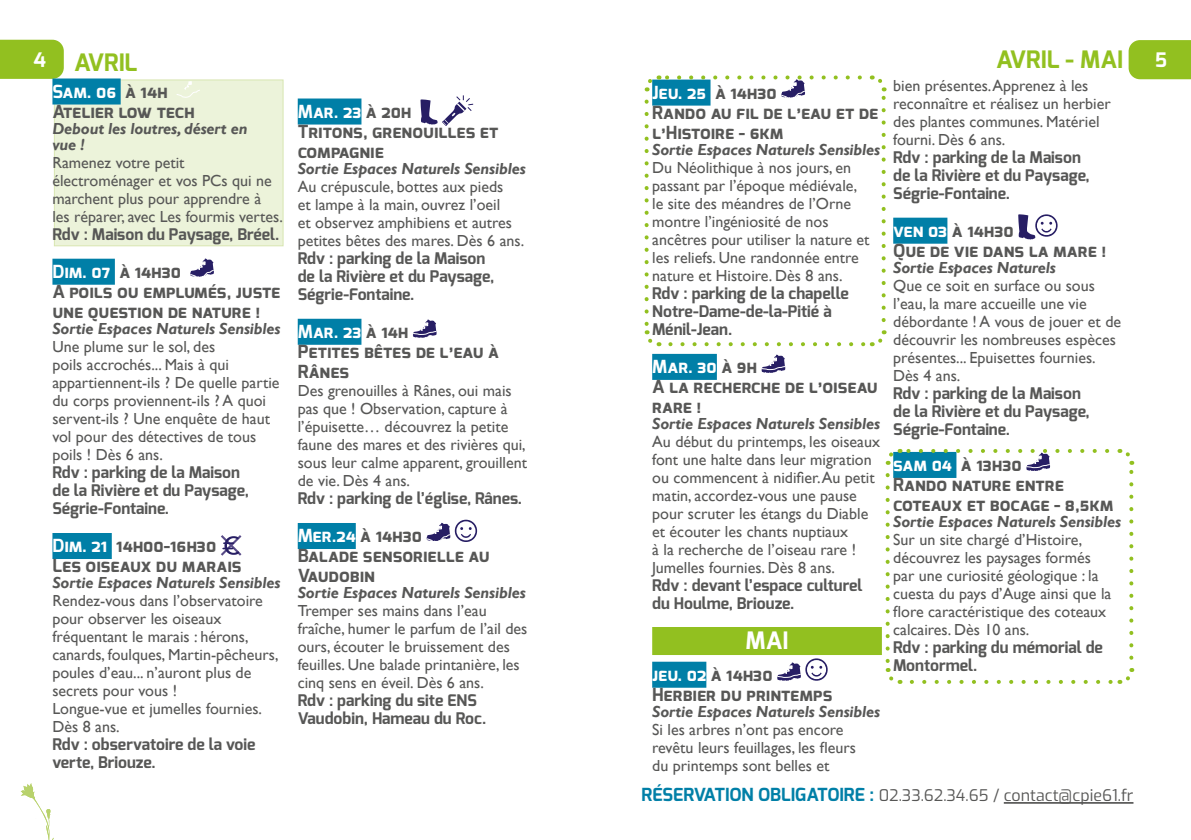
<style>
.page{position:relative;width:1191px;height:840px;background:#fff}
.page>*{position:absolute;margin:0;border:0;box-sizing:border-box;transform-origin:0 0}
.t1{font:700 24px "Exo";color:#92c020}
.t2{font:700 24px "Exo";color:#fff}
.t3{font:700 20px "Exo";color:#fff}
.t4{font:700 18px/20px "Exo";color:#575756}
.t5{font:16px/18px "Gill Sans";color:#575756}
.t6{font:700 16px/18px "Exo";color:#575756}
.t7{font:italic 700 16px/16px "Gill Sans";letter-spacing:-.01em;color:#575756}
.t8{font:16px "Exo";color:#575756}
.s1{color:#fff}
.s2{font-weight:700;font-size:18px;color:#007fa7}
</style>
<div class="page">
<div style="left:0;top:40px;width:64px;height:39px;background:#92c020"></div>
<div style="left:1128px;top:40px;width:63px;height:39px;background:#92c020"></div>
<div style="left:54px;top:79px;width:229px;height:167px;background:#ecf3da;border:1px solid #d8e6b1"></div>
<div style="left:52px;top:78px;width:69px;height:26px;background:#007fa7"></div>
<div style="left:52px;top:258px;width:63px;height:26px;background:#007fa7"></div>
<div style="left:52px;top:532px;width:60px;height:26px;background:#007fa7"></div>
<svg style="left:176px;top:81px;width:24px;height:16px"></svg>
<svg style="left:190px;top:258px;width:24px;height:19px"></svg>
<svg style="left:221px;top:535px;width:20px;height:20px"></svg>
<div style="left:652px;top:353px;width:65px;height:26px;background:#007fa7"></div>
<div style="left:652px;top:626px;width:230px;height:28px;background:#92c020"></div>
<div style="left:652px;top:661px;width:54px;height:26px;background:#007fa7"></div>
<svg style="left:761px;top:354px;width:24px;height:18px"></svg>
<svg style="left:777px;top:658px;width:50px;height:22px"></svg>
<div style="left:298px;top:98px;width:63px;height:26px;background:#007fa7"></div>
<div style="left:298px;top:318px;width:63px;height:26px;background:#007fa7"></div>
<div style="left:298px;top:522px;width:58px;height:26px;background:#007fa7"></div>
<svg style="left:420px;top:95px;width:54px;height:31px"></svg>
<svg style="left:413px;top:319px;width:24px;height:18px"></svg>
<svg style="left:426px;top:519px;width:51px;height:22px"></svg>
<div style="left:893px;top:217px;width:54px;height:26px;background:#007fa7"></div>
<svg style="left:1018px;top:214px;width:39px;height:25px"></svg>
<svg style="left:20px;top:783px;width:34px;height:56px"></svg>
<hr style="left:1003px;top:801px;width:130px;height:2px;background:#575756">
<svg style="left:885px;top:449px;width:250px;height:235px"></svg>
<svg style="left:871px;top:330px;width:16px;height:16px"></svg>
<svg style="left:871px;top:75px;width:14px;height:245px"></svg>
<svg style="left:644px;top:75px;width:221px;height:272px"></svg>
<h1 class="t1" style="left:996px;top:44px;width:128px">AVRIL - MAI</h1>
<p class="t3" style="left:33px;top:46px;width:14px">4</p>
<p class="t3" style="left:1155px;top:47px;width:13px">5</p>
<p class="t4" style="left:52px;top:81px;width:144px"><span class="s1">Sam. 06</span> à 14h<br>Atelier low tech</p>
<p class="t7" style="left:52px;top:120px;width:197px">Debout les loutres, désert en vue !</p>
<p class="t5" style="left:52px;top:153px;width:232px">Ramenez votre petit électroménager et vos PCs qui ne marchent plus pour apprendre à<br>les réparer, avec Les fourmis vertes.</p>
<p class="t6" style="left:52px;top:225px;width:228px">Rdv : Maison du Paysage, Bréel.</p>
<p class="t4" style="left:52px;top:261px;width:229px"><span class="s1">Dim. 07</span> à 14h30<br>A poils ou emplumés, juste une question de nature !</p>
<p class="t7" style="left:52px;top:320px;width:229px">Sortie Espaces Naturels Sensibles</p>
<p class="t5" style="left:52px;top:337px;width:229px">Une plume sur le sol, des<br>poils accrochés... Mais à qui appartiennent-ils ? De quelle partie du corps proviennent-ils ? A quoi servent-ils ? Une enquête de haut vol pour des détectives de tous poils ! Dès 6 ans.</p>
<p class="t6" style="left:52px;top:463px;width:198px">Rdv : parking de la Maison de la Rivière et du Paysage,<br>Ségrie-Fontaine.</p>
<p class="t4" style="left:52px;top:535px;width:191px"><span class="s1">Dim. 21</span> 14h00-16h30<br>Les oiseaux du marais</p>
<p class="t7" style="left:52px;top:574px;width:229px">Sortie Espaces Naturels Sensibles</p>
<p class="t5" style="left:52px;top:591px;width:228px">Rendez-vous dans l’observatoire pour observer les oiseaux fréquentant le marais : hérons, canards, foulques, Martin-pêcheurs, poules d’eau... n’auront plus de secrets pour vous !<br>Longue-vue et jumelles fournies.<br>Dès 8 ans.</p>
<p class="t6" style="left:52px;top:735px;width:204px">Rdv : observatoire de la voie verte, Briouze.</p>
<h1 class="t1" style="left:74px;top:47px;width:65px">AVRIL</h1>
<p class="t5" style="left:893px;top:76px;width:219px">bien présentes. Apprenez à les reconnaître et réalisez un herbier des plantes communes. Matériel fourni. Dès 6 ans.</p>
<p class="t6" style="left:893px;top:148px;width:198px">Rdv : parking de la Maison de la Rivière et du Paysage,<br>Ségrie-Fontaine.</p>
<p class="t4" style="left:893px;top:220px;width:215px"><span class="s1">ven 03</span> à 14h30<br>Que de vie dans la mare !</p>
<p class="t7" style="left:893px;top:259px;width:164px">Sortie Espaces Naturels</p>
<p class="t5" style="left:893px;top:276px;width:229px">Que ce soit en surface ou sous l’eau, la mare accueille une vie débordante ! A vous de jouer et de découvrir les nombreuses espèces présentes... Epuisettes fournies.<br>Dès 4 ans.</p>
<p class="t6" style="left:893px;top:384px;width:198px">Rdv : parking de la Maison de la Rivière et du Paysage,<br>Ségrie-Fontaine.</p>
<p class="t4" style="left:893px;top:454px;width:222px"><span class="s1">sam 04</span> à 13h30<br>Rando nature entre coteaux et bocage - 8,5km</p>
<p class="t7" style="left:893px;top:513px;width:229px">Sortie Espaces Naturels Sensibles</p>
<p class="t5" style="left:893px;top:530px;width:220px">Sur un site chargé d’Histoire, découvrez les paysages formés par une curiosité géologique : la cuesta du pays d’Auge ainsi que la flore caractéristique des coteaux calcaires. Dès 10 ans.</p>
<p class="t6" style="left:893px;top:638px;width:211px">Rdv : parking du mémorial de<br>Montormel.</p>
<p class="t4" style="left:652px;top:82px;width:228px"><span class="s1">Jeu. 25</span> à 14h30<br>Rando au fil de l’eau et de l’Histoire - 6km</p>
<p class="t7" style="left:652px;top:142px;width:229px">Sortie Espaces Naturels Sensibles</p>
<p class="t5" style="left:652px;top:158px;width:219px">Du Néolithique à nos jours, en passant par l’époque médiévale, le site des méandres de l’Orne montre l’ingéniosité de nos ancêtres pour utiliser la nature et les reliefs. Une randonnée entre nature et Histoire. Dès 8 ans.</p>
<p class="t6" style="left:652px;top:284px;width:198px">Rdv : parking de la chapelle<br>Notre-Dame-de-la-Pitié à<br>Ménil-Jean.</p>
<p class="t4" style="left:652px;top:356px;width:227px"><span class="s1">Mar. 30</span> à 9h<br>A la recherche de l’oiseau rare !</p>
<p class="t7" style="left:652px;top:416px;width:229px">Sortie Espaces Naturels Sensibles</p>
<p class="t5" style="left:652px;top:432px;width:229px">Au début du printemps, les oiseaux font une halte dans leur migration ou commencent à nidifier. Au petit matin, accordez-vous une pause pour scruter les étangs du Diable et écouter les chants nuptiaux<br>à la recherche de l’oiseau rare !<br>Jumelles fournies. Dès 8 ans.</p>
<p class="t6" style="left:652px;top:576px;width:212px">Rdv : devant l’espace culturel du Houlme, Briouze.</p>
<h1 class="t2" style="left:745px;top:625px;width:44px">MAI</h1>
<p class="t4" style="left:652px;top:664px;width:182px"><span class="s1">jeu. 02</span> à 14h30<br>Herbier du printemps</p>
<p class="t7" style="left:652px;top:703px;width:229px">Sortie Espaces Naturels Sensibles</p>
<p class="t5" style="left:652px;top:720px;width:205px">Si les arbres n’ont pas encore revêtu leurs feuillages, les fleurs du printemps sont belles et</p>
<p class="t4" style="left:298px;top:101px;width:202px"><span class="s1">Mar. 23</span> à 20h<br>Tritons, grenouilles et compagnie</p>
<p class="t7" style="left:298px;top:160px;width:229px">Sortie Espaces Naturels Sensibles</p>
<p class="t5" style="left:298px;top:177px;width:228px">Au crépuscule, bottes aux pieds<br>et lampe à la main, ouvrez l’oeil<br>et observez amphibiens et autres petites bêtes des mares. Dès 6 ans.</p>
<p class="t6" style="left:298px;top:249px;width:198px">Rdv : parking de la Maison de la Rivière et du Paysage,<br>Ségrie-Fontaine.</p>
<p class="t4" style="left:298px;top:321px;width:203px"><span class="s1">Mar. 23</span> à 14h<br>Petites bêtes de l’eau à<br>Rânes</p>
<p class="t5" style="left:298px;top:381px;width:231px">Des grenouilles à Rânes, oui mais pas que ! Observation, capture à l’épuisette… découvrez la petite faune des mares et des rivières qui, sous leur calme apparent, grouillent de vie. Dès 4 ans.</p>
<p class="t6" style="left:298px;top:489px;width:226px">Rdv : parking de l’église, Rânes.</p>
<p class="t4" style="left:298px;top:525px;width:193px"><span class="s1">Mer.24</span> à 14h30<br>Balade sensorielle au<br>Vaudobin</p>
<p class="t7" style="left:298px;top:584px;width:229px">Sortie Espaces Naturels Sensibles</p>
<p class="t5" style="left:298px;top:601px;width:231px">Tremper ses mains dans l’eau fraîche, humer le parfum de l’ail des ours, écouter le bruissement des feuilles. Une balade printanière, les cinq sens en éveil. Dès 6 ans.</p>
<p class="t6" style="left:298px;top:691px;width:190px">Rdv : parking du site ENS<br>Vaudobin, Hameau du Roc.</p>
<p class="t8" style="left:641px;top:783px;width:493px"><span class="s2">RÉSERVATION OBLIGATOIRE :</span> 02.33.62.34.65 / contact@cpie61.fr</p>
</div>
